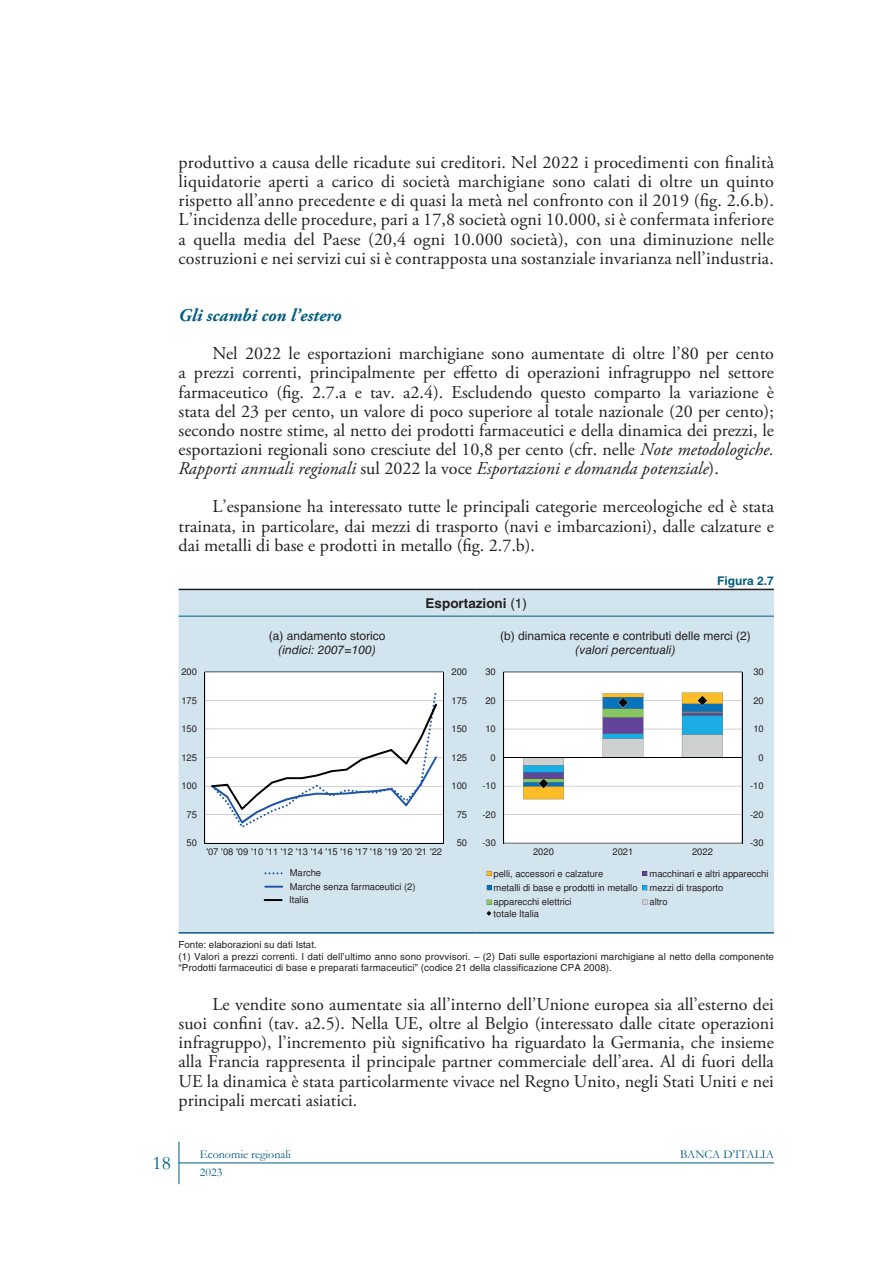
<style>
.page{position:relative;width:893px;height:1263px;background:#fff}
.page>*{position:absolute;margin:0;border:0;box-sizing:border-box;transform-origin:0 0}
.t1{font:19.5px "Garamond";color:#005c81}
.ER-TESTO_Paragrafo{font:18px/19.2px "Adobe Garamond Pro";color:#231f20;text-align:justify}
.ER-TESTO_Sottotitolo{font:italic 700 18px "Adobe Garamond Pro";color:#005c81}
.ER-FIGURA_Titolo{font:700 13.5px "Helvetica LT Std";color:#231f20}
.ER-FIGURA_Testatina{font:12px "Helvetica LT Std";color:#231f20}
.ER-FIGURA_Testatina-2{font:italic 12px "Helvetica LT Std";color:#231f20}
.t2{font:12px "Garamond";color:#005c81}
.ER-FIGURA_Numero{font:700 12px "Helvetica LT Std";color:#005c81}
.ER-FIGURA_Nota{font:9.75px/11.2px "Helvetica LT Std";letter-spacing:.01em;color:#231f20}
.t3{font:9.45px/14.4px "Helvetica";letter-spacing:-.01em;color:#231f20}
.s1{font-style:italic}
.s2{font-weight:400}
</style>
<div class="page">
<hr style="left:179px;top:1162px;width:595px;height:1px;background:#005c81">
<hr style="left:179px;top:1142px;width:1px;height:42px;background:#005c81">
<div style="left:179px;top:590px;width:595px;height:342px;background:#d2e4ee"></div>
<hr style="left:179px;top:589px;width:297px;height:1px;background:#231f20">
<hr style="left:476px;top:589px;width:298px;height:1px;background:#231f20">
<hr style="left:179px;top:616px;width:297px;height:1px;background:#005c81">
<hr style="left:476px;top:616px;width:298px;height:1px;background:#005c81">
<hr style="left:179px;top:932px;width:297px;height:1px;background:#005c81">
<hr style="left:476px;top:932px;width:298px;height:1px;background:#005c81">
<hr style="left:504px;top:843px;width:238px;height:1px;background:#000001">
<hr style="left:742px;top:672px;width:1px;height:171px;background:#000001">
<svg style="left:503px;top:672px;width:239px;height:171px"></svg>
<hr style="left:205px;top:843px;width:238px;height:1px;background:#000001">
<svg style="left:205px;top:672px;width:239px;height:171px"></svg>
<svg style="left:487px;top:871px;width:4px;height:5px"></svg>
<svg style="left:487px;top:885px;width:4px;height:5px"></svg>
<svg style="left:642px;top:871px;width:5px;height:5px"></svg>
<svg style="left:642px;top:885px;width:5px;height:5px"></svg>
<svg style="left:642px;top:900px;width:5px;height:4px"></svg>
<svg style="left:265px;top:872px;width:18px;height:2px"></svg>
<svg style="left:264px;top:886px;width:19px;height:2px"></svg>
<svg style="left:264px;top:899px;width:18px;height:2px"></svg>
<svg style="left:486px;top:900px;width:6px;height:16px"></svg>
<p class="ER-TESTO_Paragrafo" style="left:179px;top:153px;width:597px">produttivo a causa delle ricadute sui creditori. Nel 2022 i procedimenti con finalità liquidatorie aperti a carico di società marchigiane sono calati di oltre un quinto rispetto all’anno precedente e di quasi la metà nel confronto con il 2019 (fig. 2.6.b).<br>L’incidenza delle procedure, pari a 17,8 società ogni 10.000, si è confermata inferiore a quella media del Paese (20,4 ogni 10.000 società), con una diminuzione nelle costruzioni e nei servizi cui si è contrapposta una sostanziale invarianza nell’industria.</p>
<h3 class="ER-TESTO_Sottotitolo" style="left:179px;top:305px;width:165px">Gli scambi con l’estero</h3>
<p class="ER-TESTO_Paragrafo" style="left:179px;top:345px;width:597px;text-indent:34px">Nel 2022 le esportazioni marchigiane sono aumentate di oltre l’80 per cento a prezzi correnti, principalmente per effetto di operazioni infragruppo nel settore farmaceutico (fig. 2.7.a e tav. a2.4). Escludendo questo comparto la variazione è stata del 23 per cento, un valore di poco superiore al totale nazionale (20 per cento); secondo nostre stime, al netto dei prodotti farmaceutici e della dinamica dei prezzi, le esportazioni regionali sono cresciute del 10,8 per cento (cfr. nelle <span class="s1">Note metodologiche.<br>Rapporti annuali regionali</span> sul 2022 la voce <span class="s1">Esportazioni e domanda potenziale</span>).</p>
<p class="ER-TESTO_Paragrafo" style="left:179px;top:498px;width:597px;text-indent:34px">L’espansione ha interessato tutte le principali categorie merceologiche ed è stata trainata, in particolare, dai mezzi di trasporto (navi e imbarcazioni), dalle calzature e dai metalli di base e prodotti in metallo (fig. 2.7.b).</p>
<h3 class="ER-FIGURA_Numero" style="left:717px;top:574px;width:58px">Figura 2.7</h3>
<h3 class="ER-FIGURA_Titolo" style="left:426px;top:595px;width:103px">Esportazioni <span class="s2">(1)</span></h3>
<h4 class="ER-FIGURA_Testatina" style="left:269px;top:628px;width:118px">(a) andamento storico</h4>
<h4 class="ER-FIGURA_Testatina-2" style="left:278px;top:643px;width:99px">(indici: 2007=100)</h4>
<h4 class="ER-FIGURA_Testatina" style="left:500px;top:628px;width:252px">(b) dinamica recente e contributi delle merci (2)</h4>
<h4 class="ER-FIGURA_Testatina-2" style="left:575px;top:643px;width:102px">(valori percentuali)</h4>
<p class="t3" style="left:181px;top:665px;width:17px">200</p>
<p class="t3" style="left:452px;top:665px;width:17px">200</p>
<p class="t3" style="left:485px;top:665px;width:12px">30</p>
<p class="t3" style="left:753px;top:665px;width:12px">30</p>
<p class="t3" style="left:181px;top:693px;width:17px">175</p>
<p class="t3" style="left:452px;top:693px;width:17px">175</p>
<p class="t3" style="left:485px;top:693px;width:12px">20</p>
<p class="t3" style="left:753px;top:693px;width:12px">20</p>
<p class="t3" style="left:181px;top:722px;width:17px">150</p>
<p class="t3" style="left:452px;top:722px;width:17px">150</p>
<p class="t3" style="left:485px;top:722px;width:12px">10</p>
<p class="t3" style="left:753px;top:722px;width:12px">10</p>
<p class="t3" style="left:181px;top:750px;width:17px">125</p>
<p class="t3" style="left:452px;top:750px;width:17px">125</p>
<p class="t3" style="left:491px;top:750px;width:7px">0</p>
<p class="t3" style="left:759px;top:750px;width:7px">0</p>
<p class="t3" style="left:181px;top:779px;width:17px">100</p>
<p class="t3" style="left:452px;top:779px;width:17px">100</p>
<p class="t3" style="left:482px;top:779px;width:15px">-10</p>
<p class="t3" style="left:750px;top:779px;width:15px">-10</p>
<p class="t3" style="left:187px;top:807px;width:12px">75</p>
<p class="t3" style="left:457px;top:807px;width:12px">75</p>
<p class="t3" style="left:482px;top:807px;width:15px">-20</p>
<p class="t3" style="left:750px;top:807px;width:15px">-20</p>
<p class="t3" style="left:187px;top:836px;width:12px">50</p>
<p class="t3" style="left:206px;top:844px;width:237px">'07 '08 '09 '10 '11 '12 '13 '14 '15 '16 '17 '18 '19 '20 '21 '22</p>
<p class="t3" style="left:457px;top:836px;width:12px">50</p>
<p class="t3" style="left:482px;top:836px;width:15px">-30</p>
<p class="t3" style="left:533px;top:844px;width:22px">2020</p>
<p class="t3" style="left:613px;top:844px;width:22px">2021</p>
<p class="t3" style="left:692px;top:844px;width:22px">2022</p>
<p class="t3" style="left:750px;top:836px;width:15px">-30</p>
<p class="t3" style="left:289px;top:866px;width:128px;line-height:13.4px">Marche<br>Marche senza farmaceutici (2)<br>Italia</p>
<p class="t3" style="left:494px;top:866px;width:146px">pelli, accessori e calzature<br>metalli di base e prodotti in metallo apparecchi elettrici</p>
<p class="t3" style="left:649px;top:866px;width:121px">macchinari e altri apparecchi mezzi di trasporto<br>altro</p>
<p class="t3" style="left:494px;top:906px;width:47px">totale Italia</p>
<p class="ER-FIGURA_Nota" style="left:179px;top:939px;width:140px">Fonte: elaborazioni su dati Istat.</p>
<p class="ER-FIGURA_Nota" style="left:179px;top:950px;width:597px">(1) Valori a prezzi correnti. I dati dell’ultimo anno sono provvisori. – (2) Dati sulle esportazioni marchigiane al netto della componente “Prodotti farmaceutici di base e preparati farmaceutici” (codice 21 della classificazione CPA 2008).</p>
<p class="ER-TESTO_Paragrafo" style="left:179px;top:995px;width:597px;text-indent:34px">Le vendite sono aumentate sia all’interno dell’Unione europea sia all’esterno dei suoi confini (tav. a2.5). Nella UE, oltre al Belgio (interessato dalle citate operazioni infragruppo), l’incremento più significativo ha riguardato la Germania, che insieme alla Francia rappresenta il principale partner commerciale dell’area. Al di fuori della UE la dinamica è stata particolarmente vivace nel Regno Unito, negli Stati Uniti e nei principali mercati asiatici.</p>
<p class="t1" style="left:153px;top:1150px;width:20px">18</p>
<p class="t2" style="left:200px;top:1146px;width:92px">Economie regionali</p>
<p class="t2" style="left:680px;top:1146px;width:95px">BANCA D’ITALIA</p>
<p class="t2" style="left:200px;top:1164px;width:24px">2023</p>
</div>
